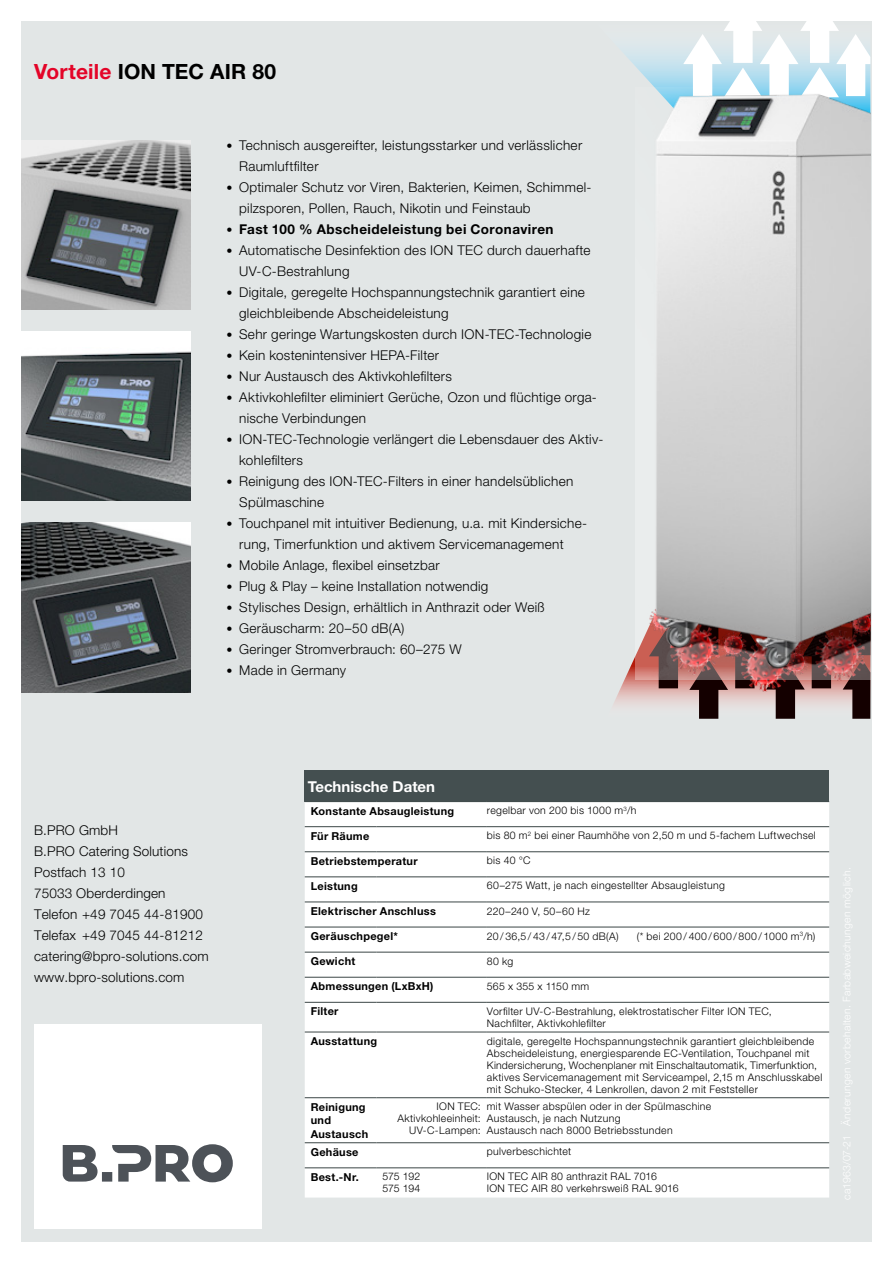
<style>
.page{position:relative;width:893px;height:1263px;background:#fff}
.page>*{position:absolute;margin:0;border:0;box-sizing:border-box;transform-origin:0 0}
.t1{font:700 21px "Helvetica Neue LTW1 G";letter-spacing:.01em;color:#000}
.t2{font:700 15px "Helvetica Neue LTW1 G";color:#fff}
.t3{font:300 13.5px/21px "Helvetica Neue LTW1 G";letter-spacing:.02em;color:#000}
.t4{font:700 13.5px "Helvetica Neue LTW1 G";letter-spacing:.03em;color:#000}
.t5{font:700 10.95px/13.5px "Helvetica Neue LTW1 G";letter-spacing:.025em;color:#000}
.t6{font:300 10.5px/12px "Helvetica Neue LTW1 G";letter-spacing:.03em;color:#000}
.t7{font:300 10.5px/12px "Helvetica Neue LTW1 G";letter-spacing:-.005em;color:#000}
.s1{color:#e40428}
.s2{font-size:12px}
.s3{font-weight:300;font-size:12px}
</style>
<div class="page">
<div style="left:21px;top:21px;width:851px;height:1221px;background:#e2e6e6"></div>
<img style="left:21px;top:523px;width:170px;height:169px">
<img style="left:21px;top:331px;width:170px;height:170px">
<img style="left:21px;top:140px;width:170px;height:169px">
<svg style="left:614px;top:655px;width:256px;height:64px"></svg>
<svg style="left:623px;top:21px;width:247px;height:66px"></svg>
<img style="left:811px;top:679px;width:58px;height:4px">
<img style="left:736px;top:679px;width:59px;height:15px">
<img style="left:636px;top:87px;width:234px;height:592px">
<div style="left:305px;top:770px;width:524px;height:31px;background:#444f50"></div>
<div style="left:305px;top:803px;width:524px;height:394px;background:#fff"></div>
<hr style="left:305px;top:801px;width:71px;height:1px;background:#3b4646">
<hr style="left:376px;top:801px;width:111px;height:1px;background:#3b4646">
<hr style="left:487px;top:801px;width:342px;height:1px;background:#3b4646">
<hr style="left:305px;top:826px;width:71px;height:1px;background:#3b4646">
<hr style="left:376px;top:826px;width:111px;height:1px;background:#3b4646">
<hr style="left:487px;top:826px;width:342px;height:1px;background:#3b4646">
<hr style="left:305px;top:851px;width:71px;height:1px;background:#3b4646">
<hr style="left:376px;top:851px;width:111px;height:1px;background:#3b4646">
<hr style="left:487px;top:851px;width:342px;height:1px;background:#3b4646">
<hr style="left:305px;top:877px;width:71px;height:1px;background:#3b4646">
<hr style="left:376px;top:877px;width:111px;height:1px;background:#3b4646">
<hr style="left:487px;top:877px;width:342px;height:1px;background:#3b4646">
<hr style="left:305px;top:902px;width:71px;height:1px;background:#3b4646">
<hr style="left:376px;top:902px;width:111px;height:1px;background:#3b4646">
<hr style="left:487px;top:902px;width:342px;height:1px;background:#3b4646">
<hr style="left:305px;top:927px;width:71px;height:1px;background:#3b4646">
<hr style="left:376px;top:927px;width:111px;height:1px;background:#3b4646">
<hr style="left:487px;top:927px;width:342px;height:1px;background:#3b4646">
<hr style="left:305px;top:952px;width:71px;height:1px;background:#3b4646">
<hr style="left:376px;top:952px;width:111px;height:1px;background:#3b4646">
<hr style="left:487px;top:952px;width:342px;height:1px;background:#3b4646">
<hr style="left:305px;top:977px;width:71px;height:1px;background:#3b4646">
<hr style="left:376px;top:977px;width:111px;height:1px;background:#3b4646">
<hr style="left:487px;top:977px;width:342px;height:1px;background:#3b4646">
<hr style="left:305px;top:1002px;width:71px;height:1px;background:#3b4646">
<hr style="left:376px;top:1002px;width:111px;height:1px;background:#3b4646">
<hr style="left:487px;top:1002px;width:342px;height:1px;background:#3b4646">
<hr style="left:305px;top:1032px;width:71px;height:1px;background:#3b4646">
<hr style="left:376px;top:1032px;width:111px;height:1px;background:#3b4646">
<hr style="left:487px;top:1032px;width:342px;height:1px;background:#3b4646">
<hr style="left:305px;top:1097px;width:71px;height:1px;background:#3b4646">
<hr style="left:376px;top:1097px;width:111px;height:1px;background:#3b4646">
<hr style="left:487px;top:1097px;width:342px;height:1px;background:#3b4646">
<hr style="left:305px;top:1142px;width:71px;height:1px;background:#3b4646">
<hr style="left:376px;top:1142px;width:111px;height:1px;background:#3b4646">
<hr style="left:487px;top:1142px;width:342px;height:1px;background:#3b4646">
<hr style="left:305px;top:1167px;width:71px;height:1px;background:#3b4646">
<hr style="left:376px;top:1167px;width:111px;height:1px;background:#3b4646">
<hr style="left:487px;top:1167px;width:342px;height:1px;background:#3b4646">
<div style="left:34px;top:1025px;width:227px;height:204px;background:#fff"></div>
<svg style="left:63px;top:1144px;width:170px;height:38px"></svg>
<h1 class="t1" style="left:34px;top:58px;width:244px"><span class="s1">Vorteile</span> ION TEC AIR 80</h1>
<p class="t3" style="left:239px;top:134px;width:345px;text-indent:-13px"><span class="s2">•</span> Technisch ausgereifter, leistungsstarker und verlässlicher<br>Raumluftfilter</p>
<p class="t3" style="left:239px;top:176px;width:354px;text-indent:-13px"><span class="s2">•</span> Optimaler Schutz vor Viren, Bakterien, Keimen, Schimmel&shy;pilzsporen, Pollen, Rauch, Nikotin und Feinstaub</p>
<p class="t4" style="left:226px;top:221px;width:329px"><span class="s3">•</span> Fast 100 % Abscheideleistung bei Coronaviren</p>
<p class="t3" style="left:239px;top:239px;width:353px;text-indent:-13px"><span class="s2">•</span> Automatische Desinfektion des ION TEC durch dauerhafte<br>UV-C-Bestrahlung</p>
<p class="t3" style="left:239px;top:281px;width:347px;text-indent:-13px"><span class="s2">•</span> Digitale, geregelte Hochspannungstechnik garantiert eine gleichbleibende Abscheideleistung</p>
<p class="t3" style="left:226px;top:323px;width:366px"><span class="s2">•</span> Sehr geringe Wartungskosten durch ION-TEC-Technologie</p>
<p class="t3" style="left:226px;top:344px;width:214px"><span class="s2">•</span> Kein kostenintensiver HEPA-Filter</p>
<p class="t3" style="left:226px;top:365px;width:227px"><span class="s2">•</span> Nur Austausch des Aktivkohlefilters</p>
<p class="t3" style="left:239px;top:386px;width:359px;text-indent:-13px"><span class="s2">•</span> Aktivkohlefilter eliminiert Gerüche, Ozon und flüchtige orga&shy;nische Verbindungen</p>
<p class="t3" style="left:239px;top:428px;width:366px;text-indent:-13px"><span class="s2">•</span> ION-TEC-Technologie verlängert die Lebensdauer des Aktiv&shy;kohlefilters</p>
<p class="t3" style="left:239px;top:470px;width:336px;text-indent:-13px"><span class="s2">•</span> Reinigung des ION-TEC-Filters in einer handelsüblichen<br>Spülmaschine</p>
<p class="t3" style="left:239px;top:512px;width:349px;text-indent:-13px"><span class="s2">•</span> Touchpanel mit intuitiver Bedienung, u.a. mit Kindersiche&shy;rung, Timerfunktion und aktivem Servicemanagement</p>
<p class="t3" style="left:226px;top:554px;width:215px"><span class="s2">•</span> Mobile Anlage, flexibel einsetzbar</p>
<p class="t3" style="left:226px;top:575px;width:263px"><span class="s2">•</span> Plug &amp; Play – keine Installation notwendig</p>
<p class="t3" style="left:226px;top:596px;width:320px"><span class="s2">•</span> Stylisches Design, erhältlich in Anthrazit oder Weiß</p>
<p class="t3" style="left:226px;top:617px;width:179px"><span class="s2">•</span> Geräuscharm: 20–50 dB(A)</p>
<p class="t3" style="left:226px;top:638px;width:237px"><span class="s2">•</span> Geringer Stromverbrauch: 60–275 W</p>
<p class="t3" style="left:226px;top:659px;width:121px"><span class="s2">•</span> Made in Germany</p>
<p class="t3" style="left:34px;top:820px;width:176px">B.PRO GmbH<br>B.PRO Catering Solutions<br>Postfach 13 10<br>75033 Oberderdingen<br>Telefon +49 7045 44-81900<br>Telefax +49 7045 44-81212 catering@bpro-solutions.com www.bpro-solutions.com</p>
<p class="t2" style="left:308px;top:777px;width:129px">Technische Daten</p>
<p class="t5" style="left:311px;top:804px;width:145px">Konstante Absaugleistung</p>
<p class="t6" style="left:487px;top:804px;width:151px">regelbar von 200 bis 1000 m<sup>3</sup>/h</p>
<p class="t5" style="left:311px;top:829px;width:60px">Für Räume</p>
<p class="t6" style="left:487px;top:829px;width:330px">bis 80 m<sup>2</sup> bei einer Raumhöhe von 2,50 m und 5-fachem Luftwechsel</p>
<p class="t5" style="left:311px;top:854px;width:108px">Betriebstemperatur</p>
<p class="t6" style="left:487px;top:854px;width:45px">bis 40 °C</p>
<p class="t5" style="left:311px;top:879px;width:49px">Leistung</p>
<p class="t6" style="left:487px;top:880px;width:239px">60–275 Watt, je nach eingestellter Absaugleistung</p>
<p class="t5" style="left:311px;top:904px;width:127px">Elektrischer Anschluss</p>
<p class="t6" style="left:487px;top:905px;width:105px">220–240 V, 50–60 Hz</p>
<p class="t5" style="left:311px;top:929px;width:89px">Geräuschpegel*</p>
<p class="t6" style="left:487px;top:930px;width:133px">20 / 36,5 / 43 / 47,5 / 50 dB(A)</p>
<p class="t6" style="left:637px;top:930px;width:180px">(* bei 200/400/600/800/1000 m<sup>3</sup>/h)</p>
<p class="t5" style="left:311px;top:954px;width:46px">Gewicht</p>
<p class="t6" style="left:487px;top:955px;width:28px">80 kg</p>
<p class="t5" style="left:311px;top:979px;width:124px">Abmessungen (LxBxH)</p>
<p class="t6" style="left:487px;top:980px;width:104px">565 x 355 x 1150 mm</p>
<p class="t5" style="left:311px;top:1004px;width:29px">Filter</p>
<p class="t6" style="left:487px;top:1005px;width:286px">Vorfilter UV-C-Bestrahlung, elektrostatischer Filter ION TEC,<br>Nachfilter, Aktivkohlefilter</p>
<p class="t5" style="left:311px;top:1034px;width:68px">Ausstattung</p>
<p class="t6" style="left:487px;top:1035px;width:337px">digitale, geregelte Hochspannungstechnik garantiert gleichbleibende Abscheideleistung, energiesparende EC-Ventilation, Touchpanel mit Kindersicherung, Wochenplaner mit Einschaltautomatik, Timerfunktion, aktives Servicemanagement mit Serviceampel, 2,15 m Anschlusskabel mit Schuko-Stecker, 4 Lenkrollen, davon 2 mit Feststeller</p>
<p class="t5" style="left:311px;top:1100px;width:59px">Reinigung und<br>Austausch</p>
<p class="t6" style="left:397px;top:1100px;width:85px;text-align:right">ION TEC:<br>Aktivkohleeinheit:<br>UV-C-Lampen:</p>
<p class="t6" style="left:487px;top:1100px;width:226px">mit Wasser abspülen oder in der Spülmaschine<br>Austausch, je nach Nutzung<br>Austausch nach 8000 Betriebsstunden</p>
<p class="t5" style="left:311px;top:1145px;width:49px">Gehäuse</p>
<p class="t6" style="left:487px;top:1145px;width:86px">pulverbeschichtet</p>
<p class="t5" style="left:311px;top:1170px;width:50px">Best.-Nr.</p>
<p class="t7" style="left:382px;top:1171px;width:40px">575 192<br>575 194</p>
<p class="t6" style="left:487px;top:1171px;width:193px">ION TEC AIR 80 anthrazit RAL 7016<br>ION TEC AIR 80 verkehrsweiß RAL 9016</p>
</div>
